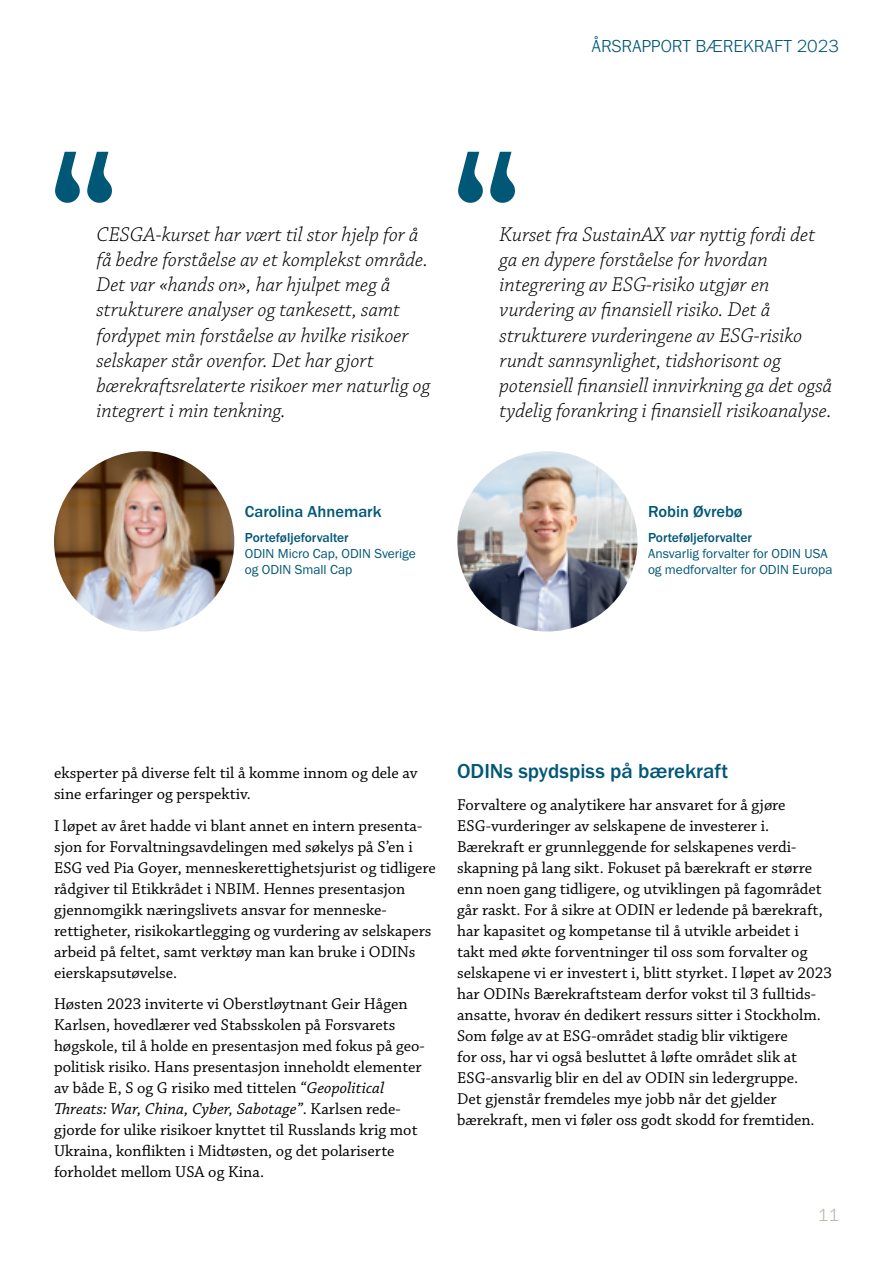
<style>
.page{position:relative;width:893px;height:1263px;background:#fff}
.page>*{position:absolute;margin:0;border:0;box-sizing:border-box;transform-origin:0 0}
.t1{font:205.8px "PP Rader";color:#005776}
.t2{font:italic 300 21px/25.2px "Chaparral Pro";color:#000}
.t3{font:500 21px "Franklin Gothic URW";color:#005776}
.t4{font:300 18px "Franklin Gothic URW";color:#005776}
.t5{font:300 18px "Franklin Gothic URW";color:#bbb4a7}
.t6{font:16.5px/21px "Chaparral Pro";color:#000}
.t7{font:16.5px "Chaparral Pro It Capt";color:#000}
.t8{font:500 16.5px "Franklin Gothic URW";color:#005776}
.t9{font:13.5px/16.2px "Franklin Gothic URW Boo";color:#005776}
.t10{font:500 13.5px "Franklin Gothic URW";color:#005776}
.s1{font-family:"Chaparral Pro It Capt"}
.s2{font-family:"Chaparral Pro"}
</style>
<div class="page">
<img style="left:457px;top:451px;width:180px;height:180px;border-radius:90px">
<img style="left:54px;top:451px;width:180px;height:180px;border-radius:90px">
<h1 class="t1" style="left:50px;top:101px;width:69px">“</h1>
<h1 class="t1" style="left:453px;top:101px;width:69px">“</h1>
<p class="t4" style="left:592px;top:34px;width:249px">ÅRSRAPPORT BÆREKRAFT 2023</p>
<p class="t2" style="left:97px;top:223px;width:335px">CESGA-kurset har vært til stor hjelp for å få bedre forståelse av et komplekst område.<br>Det var «hands on», har hjulpet meg å strukturere analyser og tankesett, samt fordypet min forståelse av hvilke risikoer selskaper står ovenfor. Det har gjort bærekraftsrelaterte risikoer mer naturlig og integrert i min tenkning.</p>
<p class="t2" style="left:500px;top:223px;width:334px">Kurset fra SustainAX var nyttig fordi det ga en dypere forståelse for hvordan integrering av ESG-risiko utgjør en vurdering av finansiell risiko. Det å strukturere vurderingene av ESG-risiko rundt sannsynlighet, tidshorisont og potensiell finansiell innvirkning ga det også tydelig forankring i finansiell risikoanalyse.</p>
<p class="t8" style="left:245px;top:501px;width:138px">Carolina Ahnemark</p>
<p class="t10" style="left:245px;top:529px;width:105px">Porteføljeforvalter</p>
<p class="t9" style="left:245px;top:545px;width:172px">ODIN Micro Cap, ODIN Sverige og ODIN Small Cap</p>
<p class="t8" style="left:648px;top:501px;width:96px">Robin Øvrebø</p>
<p class="t10" style="left:648px;top:529px;width:105px">Porteføljeforvalter</p>
<p class="t9" style="left:648px;top:545px;width:186px">Ansvarlig forvalter for ODIN USA og medforvalter for ODIN Europa</p>
<p class="t6" style="left:54px;top:763px;width:365px">eksperter på diverse felt til å komme innom og dele av sine erfaringer og perspektiv.</p>
<p class="t6" style="left:54px;top:815px;width:383px">I løpet av året hadde vi blant annet en intern presenta&shy;sjon for Forvaltningsavdelingen med søkelys på S’en i ESG ved Pia Goyer, menneskerettighetsjurist og tidligere rådgiver til Etikkrådet i NBIM. Hennes presentasjon gjennomgikk næringslivets ansvar for menneske&shy;rettigheter, risikokartlegging og vurdering av selskapers arbeid på feltet, samt verktøy man kan bruke i ODINs eierskapsutøvelse.</p>
<p class="t6" style="left:54px;top:994px;width:372px">Høsten 2023 inviterte vi Oberstløytnant Geir Hågen Karlsen, hovedlærer ved Stabsskolen på Forsvarets høgskole, til å holde en presentasjon med fokus på geo&shy;politisk risiko. Hans presentasjon inneholdt elementer av både E, S og G risiko med tittelen <span class="s1">“Geopolitical</span></p>
<p class="t7" style="left:54px;top:1100px;width:347px">Threats: War, China, Cyber, Sabotage”<span class="s2">. Karlsen rede-</span></p>
<p class="t6" style="left:54px;top:1120px;width:365px">gjorde for ulike risikoer knyttet til Russlands krig mot<br>Ukraina, konflikten i Midtøsten, og det polariserte forholdet mellom USA og Kina.</p>
<p class="t3" style="left:457px;top:758px;width:273px">ODINs spydspiss på bærekraft</p>
<p class="t6" style="left:457px;top:794px;width:376px">Forvaltere og analytikere har ansvaret for å gjøre ESG-vurderinger av selskapene de investerer i.<br>Bærekraft er grunnleggende for selskapenes verdi&shy;skapning på lang sikt. Fokuset på bærekraft er større enn noen gang tidligere, og utviklingen på fagområdet går raskt. For å sikre at ODIN er ledende på bærekraft, har kapasitet og kompetanse til å utvikle arbeidet i<br>takt med økte forventninger til oss som forvalter og selskapene vi er investert i, blitt styrket. I løpet av 2023 har ODINs Bærekraftsteam derfor vokst til 3 fulltids&shy;ansatte, hvorav én dedikert ressurs sitter i Stockholm.<br>Som følge av at ESG-området stadig blir viktigere<br>for oss, har vi også besluttet å løfte området slik at ESG-ansvarlig blir en del av ODIN sin ledergruppe.<br>Det gjenstår fremdeles mye jobb når det gjelder bærekraft, men vi føler oss godt skodd for fremtiden.</p>
<p class="t5" style="left:818px;top:1204px;width:23px">11</p>
</div>
